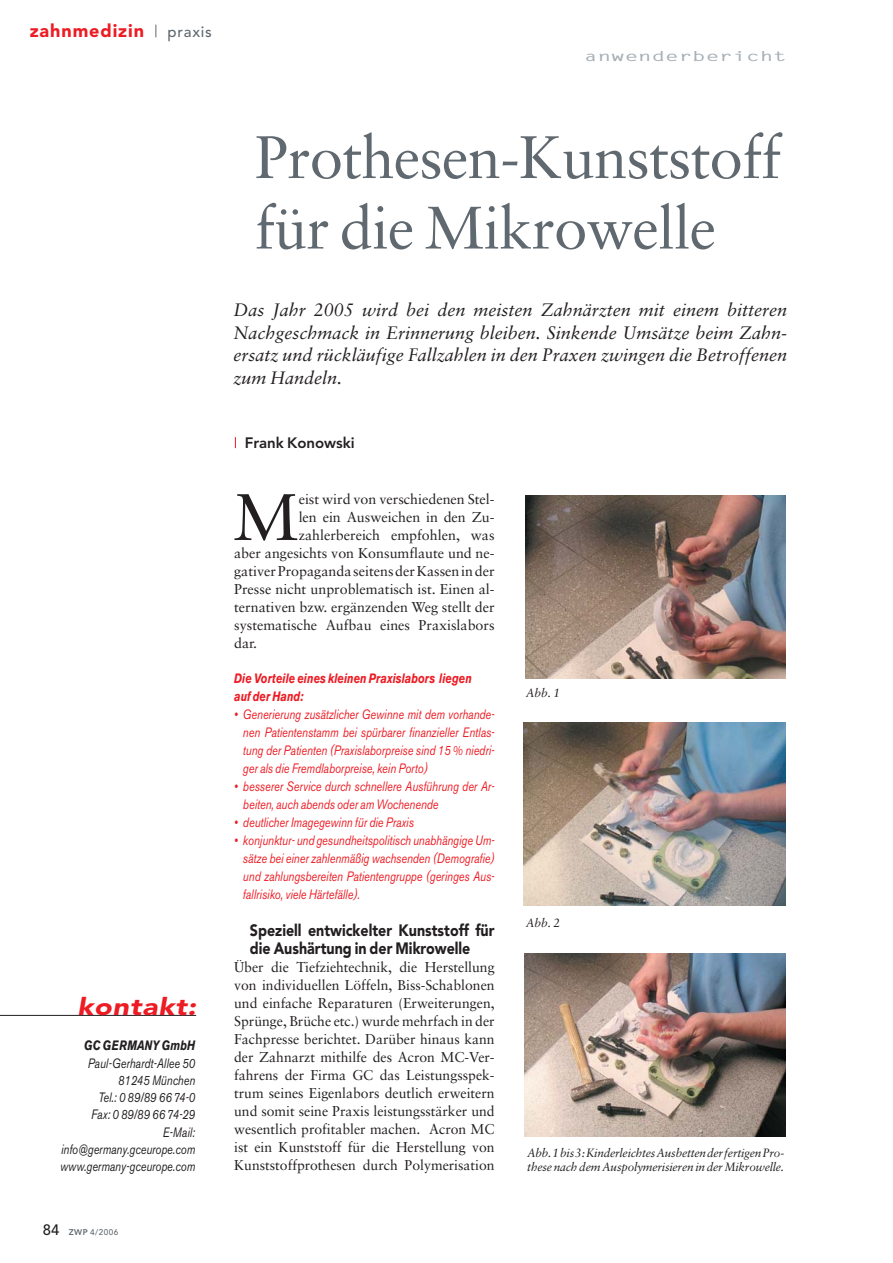
<style>
.page{position:relative;width:893px;height:1263px;background:#fff}
.page>*{position:absolute;margin:0;border:0;box-sizing:border-box;transform-origin:0 0}
.t1{font:65.85px "Sabon";color:#231f20}
.t2{font:60px/70.5px "Sabon";letter-spacing:-.015em;color:#606970}
.t3{font:italic 900 24px "Avenir";color:#ed1c24;scale:1.2 1}
.t4{font:italic 18px/22.5px "Sabon";color:#231f20;text-align:justify}
.t5{font:900 18px "Avenir";letter-spacing:.05em;color:#ed1c24}
.t6{font:900 16.35px/18px "Avenir";color:#231f20;scale:.87 1}
.t7{font:800 15px "Avenir";color:#231f20}
.t8{font:500 15px "Avenir";letter-spacing:.05em;color:#606970}
.t9{font:14.25px/18px "Sabon";color:#231f20;text-align:justify}
.t10{font:italic 13.5px/18px "Akzidenz Grotesk BE";color:#ed1c24;text-align:justify;scale:.8 1}
.t11{font:italic 13.5px/17.2px "Akzidenz Grotesk BE";color:#231f20;text-align:right;scale:.8 1}
.t12{font:italic 700 13.5px/18px "Akzidenz Grotesk BE";color:#ed1c24;scale:.8 1}
.t13{font:700 13.5px "Letter Gothic";color:#a7afb5;scale:1.67 1}
.t14{font:italic 700 13.5px "Akzidenz Grotesk BE";color:#231f20;scale:.8 1}
.t15{font:italic 12px/13.5px "Sabon";letter-spacing:-.015em;color:#231f20}
.t16{font:500 8.25px "Avenir";color:#606970}
.s1{font-size:15px;color:#231f20}
.s2{font-weight:800}
</style>
<div class="page">
<svg style="left:156px;top:25px;width:1px;height:12px"></svg>
<hr style="left:0;top:1015px;width:196px;height:1px;background:#231f20">
<img style="left:525px;top:954px;width:260px;height:182px">
<img style="left:525px;top:495px;width:260px;height:183px">
<img style="left:524px;top:723px;width:261px;height:183px">
<p class="t5" style="left:30px;top:24px;width:116px">zahnmedizin</p>
<p class="t8" style="left:168px;top:26px;width:46px">praxis</p>
<p class="t13" style="left:584px;top:51px;width:123px">anwenderbericht</p>
<h3 class="t3" style="left:77px;top:997px;width:104px">kontakt:</h3>
<p class="t14" style="left:84px;top:1041px;width:140px">GC GERMANY GmbH</p>
<p class="t11" style="left:60px;top:1056px;width:170px">Paul-Gerhardt-Allee 50<br>81245 München<br>Tel.: 0 89/89 66 74-0<br>Fax: 0 89/89 66 74-29<br>E-Mail: info@germany.gceurope.com www.germany-gceurope.com</p>
<p class="t16" style="left:43px;top:1228px;width:77px"><span class="s1">84</span> <span class="s2">ZWP</span> 4/2006</p>
<h2 class="t2" style="left:255px;top:127px;width:528px">Prothesen-Kunststoff für die Mikrowelle</h2>
<p class="t4" style="left:234px;top:300px;width:555px">Das Jahr 2005 wird bei den meisten Zahnärzten mit einem bitteren Nachgeschmack in Erinnerung bleiben. Sinkende Umsätze beim Zahn&shy;ersatz und rückläufige Fallzahlen in den Praxen zwingen die Betroffenen zum Handeln.</p>
<p class="t7" style="left:245px;top:437px;width:111px">Frank Konowski</p>
<h1 class="t1" style="left:233px;top:490px;width:67px">M</h1>
<p class="t9" style="left:299px;top:491px;width:197px">eist wird von verschiedenen Stel-</p>
<p class="t9" style="left:299px;top:509px;width:197px">len ein Ausweichen in den Zu-</p>
<p class="t9" style="left:299px;top:527px;width:197px">zahlerbereich empfohlen, was</p>
<p class="t9" style="left:234px;top:545px;width:262px">aber angesichts von Konsumflaute und ne-</p>
<p class="t9" style="left:234px;top:563px;width:262px">gativer Propaganda seitens der Kassen in der</p>
<p class="t9" style="left:234px;top:581px;width:262px">Presse nicht unproblematisch ist. Einen al-</p>
<p class="t9" style="left:234px;top:599px;width:262px">ternativen bzw. ergänzenden Weg stellt der</p>
<p class="t9" style="left:234px;top:617px;width:262px">systematische Aufbau eines Praxislabors</p>
<p class="t9" style="left:234px;top:635px;width:24px">dar.</p>
<p class="t12" style="left:234px;top:670px;width:299px">Die Vorteile eines kleinen Praxislabors liegen auf der Hand:</p>
<p class="t10" style="left:243px;top:706px;width:316px;text-indent:-9px">• Generierung zusätzlicher Gewinne mit dem vorhande&shy;nen Patientenstamm bei spürbarer finanzieller Entlas&shy;tung der Patienten (Praxislaborpreise sind 15 % niedri&shy;ger als die Fremdlaborpreise, kein Porto)</p>
<p class="t10" style="left:243px;top:778px;width:316px;text-indent:-9px">• besserer Service durch schnellere Ausführung der Ar&shy;beiten, auch abends oder am Wochenende</p>
<p class="t10" style="left:234px;top:814px;width:226px">• deutlicher Imagegewinn für die Praxis</p>
<p class="t10" style="left:243px;top:832px;width:316px;text-indent:-9px">• konjunktur- und gesundheitspolitisch unabhängige Um&shy;sätze bei einer zahlenmäßig wachsenden (Demografie) und zahlungsbereiten Patientengruppe (geringes Aus&shy;fallrisiko, viele Härtefälle).</p>
<p class="t6" style="left:250px;top:923px;width:283px">Speziell entwickelter Kunststoff für die Aushärtung in der Mikrowelle</p>
<p class="t9" style="left:234px;top:959px;width:262px">Über die Tiefziehtechnik, die Herstellung von individuellen Löffeln, Biss-Schablonen und einfache Reparaturen (Erweiterungen, Sprünge, Brüche etc.) wurde mehrfach in der Fachpresse berichtet. Darüber hinaus kann der Zahnarzt mithilfe des Acron MC-Ver&shy;fahrens der Firma GC das Leistungsspek&shy;trum seines Eigenlabors deutlich erweitern und somit seine Praxis leistungsstärker und wesentlich profitabler machen. Acron MC ist ein Kunststoff für die Herstellung von Kunststoffprothesen durch Polymerisation</p>
<p class="t15" style="left:526px;top:687px;width:36px">Abb. 1</p>
<p class="t15" style="left:526px;top:917px;width:36px">Abb. 2</p>
<p class="t15" style="left:527px;top:1147px;width:258px">Abb. 1 bis 3: Kinderleichtes Ausbetten der fertigen Pro&shy;these nach dem Auspolymerisieren in der Mikrowelle.</p>
</div>
